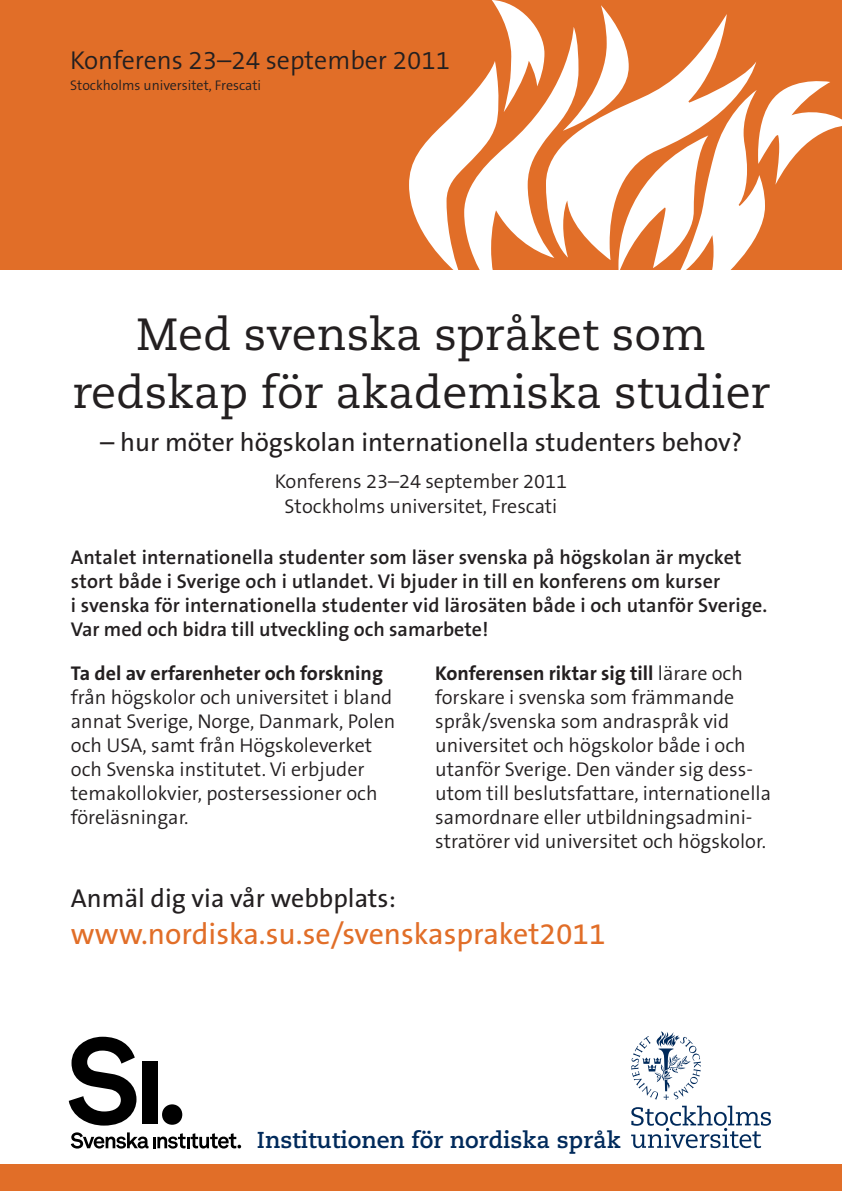
<style>
.page{position:relative;width:842px;height:1191px;background:#fff}
.page>*{position:absolute;margin:0;border:0;box-sizing:border-box;transform-origin:0 0}
.t1{font:45px/58px "Caecilia LT";color:#231f20;text-align:center}
.t2{font:30px "The Sans B5 Plain";color:#e16e28}
.t3{font:26px "The Sans B5 Plain";color:#231f20}
.t4{font:300 26px "The Sans B4";color:#231f20}
.t5{font:700 23px "Caecilia LT";color:#002a5b}
.t6{font:300 20px/24px "The Sans B4";color:#231f20}
.t7{font:600 20px/24px "The Sans B6";letter-spacing:.01em;color:#231f20}
.t8{font:700 20px "The Sans B7";color:#231f20}
.t9{font:300 14px "The Sans B4";color:#231f20}
.s1{font-family:"The Sans B4";font-weight:300}
</style>
<div class="page">
<div style="left:0;top:0;width:842px;height:269px;background:#e16e28"></div>
<svg style="left:69px;top:1036px;width:67px;height:89px"></svg>
<div style="left:142px;top:1061px;width:15px;height:62px;background:#000"></div>
<div style="left:162px;top:1104px;width:20px;height:20px;background:#000;border-radius:50%"></div>
<svg style="left:71px;top:1132px;width:170px;height:16px"></svg>
<svg style="left:409px;top:0;width:433px;height:270px"></svg>
<svg style="left:631px;top:1105px;width:140px;height:43px"></svg>
<svg style="left:631px;top:1031px;width:70px;height:68px"></svg>
<div style="left:0;top:1164px;width:842px;height:27px;background:#e16e28"></div>
<h3 class="t4" style="left:70px;top:46px;width:381px">Konferens 23–24 september 2011</h3>
<p class="t9" style="left:70px;top:78px;width:192px">Stockholms universitet, Frescati</p>
<h1 class="t1" style="left:73px;top:307px;width:699px">Med svenska språket som redskap för akademiska studier</h1>
<h3 class="t3" style="left:100px;top:429px;width:644px">– hur möter högskolan internationella studenters behov?</h3>
<p class="t6" style="left:275px;top:469px;width:294px;line-height:25.7px;text-align:center">Konferens 23–24 september 2011<br>Stockholms universitet, Frescati</p>
<p class="t7" style="left:71px;top:545px;width:698px">Antalet internationella studenter som läser svenska på högskolan är mycket stort både i Sverige och i utlandet. Vi bjuder in till en konferens om kurser<br>i svenska för internationella studenter vid lärosäten både i och utanför Sverige.<br>Var med och bidra till utveckling och samarbete!</p>
<p class="t8" style="left:435px;top:662px;width:309px">Konferensen riktar sig till <span class="s1">lärare och</span></p>
<p class="t6" style="left:435px;top:686px;width:337px">forskare i svenska som främmande språk/svenska som andraspråk vid universitet och högskolor både i och utanför Sverige. Den vänder sig dess&shy;utom till beslutsfattare, internationella samordnare eller utbildningsadmini&shy;stratörer vid universitet och högskolor.</p>
<p class="t8" style="left:71px;top:662px;width:314px">Ta del av erfarenheter och forskning</p>
<p class="t6" style="left:71px;top:686px;width:326px">från högskolor och universitet i bland annat Sverige, Norge, Danmark, Polen och USA, samt från Högskoleverket och Svenska institutet. Vi erbjuder temakollokvier, postersessioner och föreläsningar.</p>
<h3 class="t3" style="left:71px;top:884px;width:327px">Anmäl dig via vår webbplats:</h3>
<h2 class="t2" style="left:71px;top:918px;width:536px">www.nordiska.su.se/svenskaspraket2011</h2>
<p class="t5" style="left:257px;top:1126px;width:365px">Institutionen för nordiska språk</p>
</div>
